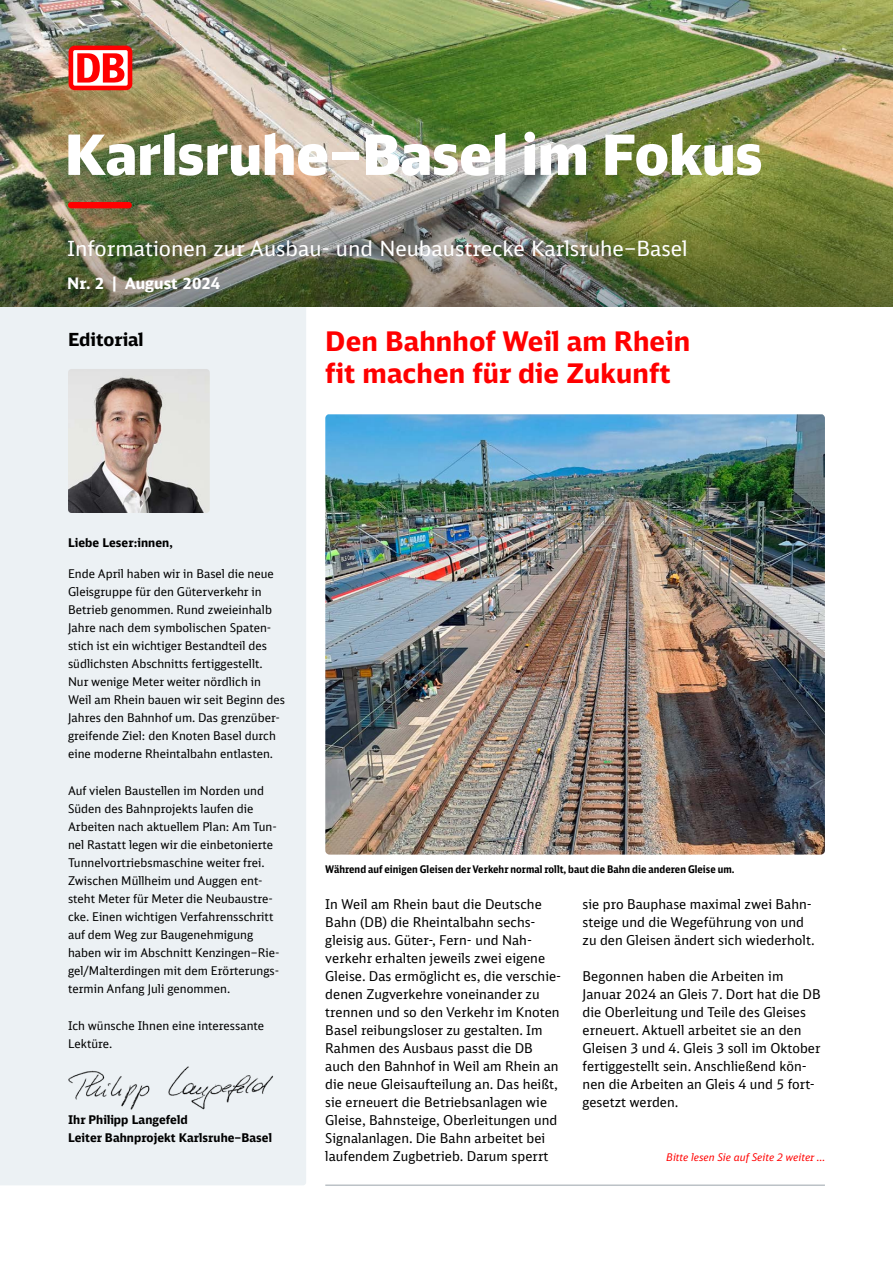
<style>
.page{position:relative;width:893px;height:1263px;background:#fff}
.page>*{position:absolute;margin:0;border:0;box-sizing:border-box;transform-origin:0 0}
.t1{font:900 55.5px "DB Head";color:#fff}
.t2{font:700 27px/32.4px "DB Neo Sans";letter-spacing:.005em;color:#f00}
.t3{font:21px "DB Neo Sans";color:#fff}
.t4{font:700 18px "DB Neo Sans";color:#000}
.t5{font:700 15.75px "DB Neo Sans";color:#fff}
.t6{font:13.5px/18px "DB Neo Sans";letter-spacing:.005em;color:#000}
.t7{font:12px/18px "DB Neo Sans";color:#000}
.t8{font:700 12px/18px "DB Neo Sans";letter-spacing:.005em;color:#000}
.t9{font:700 condensed 10.5px "DB Neo Sans";letter-spacing:.005em;color:#000}
.t10{font:italic 10.5px "DB Neo Sans";letter-spacing:.005em;color:#f00}
</style>
<div class="page">
<hr style="left:325px;top:1184px;width:500px;height:2px;background:#a5aeb4">
<div style="left:0;top:306px;width:306px;height:879px;background:#ecf1f4"></div>
<img style="left:0;top:0;width:893px;height:306px">
<img style="left:68px;top:369px;width:142px;height:144px">
<div style="left:69px;top:46px;width:63px;height:44px;background:#f00;border-radius:6px"></div>
<div style="left:73px;top:50px;width:55px;height:36px;background:#fff;border-radius:2px"></div>
<svg style="left:77px;top:53px;width:47px;height:30px"></svg>
<div style="left:68px;top:202px;width:64px;height:6px;background:#f00;border-radius:3px"></div>
<img style="left:325px;top:414px;width:500px;height:441px">
<img style="left:61px;top:1064px;width:218px;height:45px">
<h1 class="t1" style="left:65px;top:119px;width:699px">Karlsruhe–Basel im Fokus</h1>
<p class="t3" style="left:67px;top:235px;width:622px">Informationen zur Ausbau- und Neubaustrecke Karlsruhe–Basel</p>
<p class="t5" style="left:67px;top:273px;width:155px">Nr. 2 | August 2024</p>
<h2 class="t4" style="left:68px;top:328px;width:77px">Editorial</h2>
<h2 class="t2" style="left:325px;top:324px;width:366px">Den Bahnhof Weil am Rhein fit machen für die Zukunft</h2>
<p class="t8" style="left:68px;top:533px;width:106px">Liebe Leser:innen,</p>
<p class="t7" style="left:68px;top:564px;width:218px">Ende April haben wir in Basel die neue Gleisgruppe für den Güterverkehr in Betrieb genommen. Rund zweieinhalb Jahre nach dem symbolischen Spaten&shy;stich ist ein wichtiger Bestandteil des südlichsten Abschnitts fertiggestellt.<br>Nur wenige Meter weiter nördlich in Weil am Rhein bauen wir seit Beginn des Jahres den Bahnhof um. Das grenzüber&shy;greifende Ziel: den Knoten Basel durch eine moderne Rheintalbahn entlasten.</p>
<p class="t7" style="left:68px;top:781px;width:213px">Auf vielen Baustellen im Norden und Süden des Bahnprojekts laufen die Arbeiten nach aktuellem Plan: Am Tun&shy;nel Rastatt legen wir die einbetonierte Tunnelvortriebsmaschine weiter frei.<br>Zwischen Müllheim und Auggen ent&shy;steht Meter für Meter die Neubaustre&shy;cke. Einen wichtigen Verfahrensschritt auf dem Weg zur Baugenehmigung haben wir im Abschnitt Kenzingen–Rie&shy;gel/Malterdingen mit dem Erörterungs&shy;termin Anfang Juli genommen.</p>
<p class="t7" style="left:68px;top:1017px;width:198px">Ich wünsche Ihnen eine interessante<br>Lektüre.</p>
<p class="t8" style="left:68px;top:1110px;width:205px">Ihr Philipp Langefeld<br>Leiter Bahnprojekt Karlsruhe–Basel</p>
<p class="t9" style="left:325px;top:862px;width:411px">Während auf einigen Gleisen der Verkehr normal rollt, baut die Bahn die anderen Gleise um.</p>
<p class="t6" style="left:325px;top:894px;width:237px">In Weil am Rhein baut die Deutsche Bahn (DB) die Rheintalbahn sechs&shy;gleisig aus. Güter-, Fern- und Nah&shy;verkehr erhalten jeweils zwei eigene Gleise. Das ermöglicht es, die verschie&shy;denen Zugverkehre voneinander zu trennen und so den Verkehr im Knoten Basel reibungsloser zu gestalten. Im Rahmen des Ausbaus passt die DB auch den Bahnhof in Weil am Rhein an die neue Gleisaufteilung an. Das heißt, sie erneuert die Betriebsanlagen wie Gleise, Bahnsteige, Oberleitungen und Signalanlagen. Die Bahn arbeitet bei laufendem Zugbetrieb. Darum sperrt</p>
<p class="t6" style="left:583px;top:894px;width:234px">sie pro Bauphase maximal zwei Bahn&shy;steige und die Wegeführung von und zu den Gleisen ändert sich wiederholt.</p>
<p class="t6" style="left:583px;top:966px;width:240px">Begonnen haben die Arbeiten im Januar 2024 an Gleis 7. Dort hat die DB die Oberleitung und Teile des Gleises erneuert. Aktuell arbeitet sie an den Gleisen 3 und 4. Gleis 3 soll im Oktober fertiggestellt sein. Anschließend kön&shy;nen die Arbeiten an Gleis 4 und 5 fort&shy;gesetzt werden.</p>
<p class="t10" style="left:666px;top:1150px;width:160px">Bitte lesen Sie auf Seite 2 weiter …</p>
</div>
